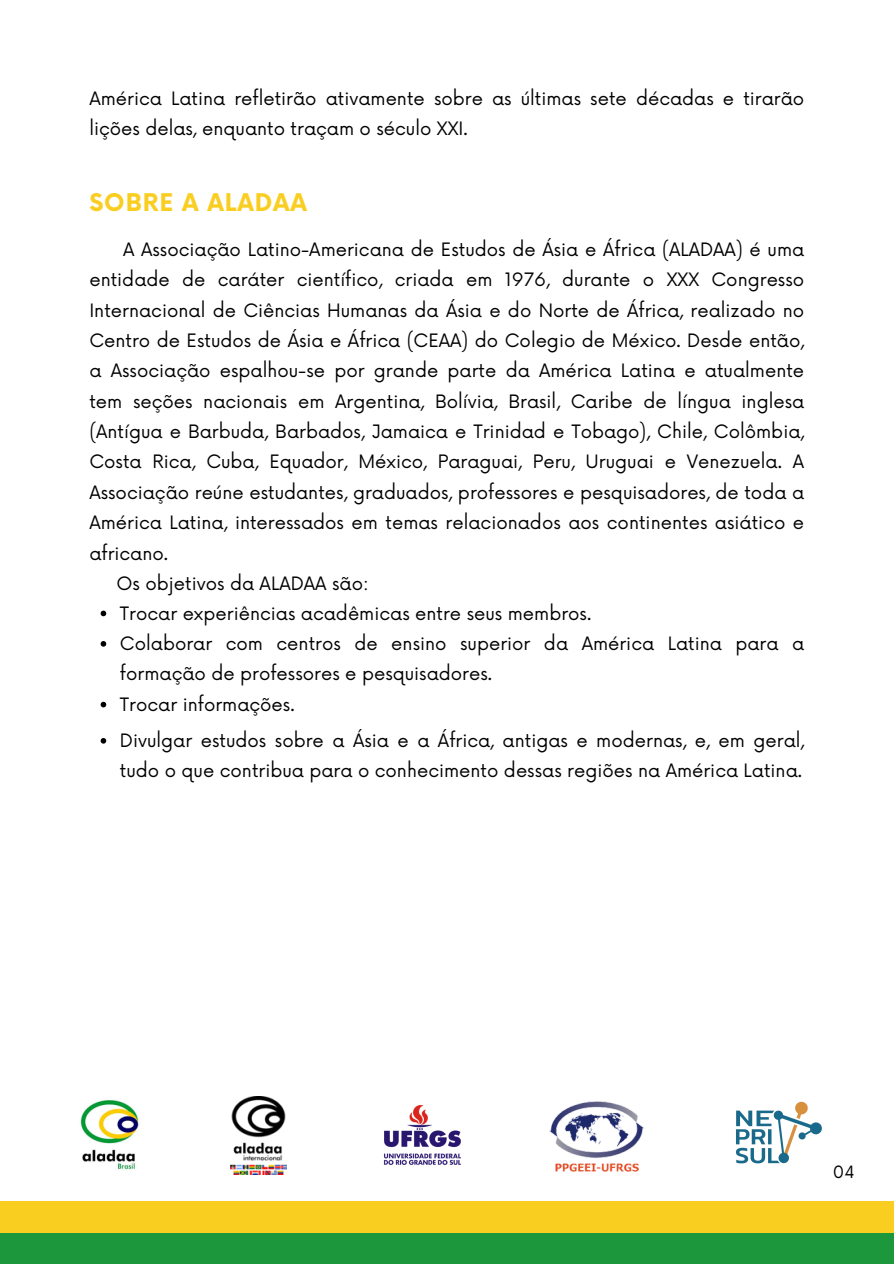
<style>
.page{position:relative;width:894px;height:1264px;background:#fff}
.page>*{position:absolute;margin:0;border:0;box-sizing:border-box;transform-origin:0 0}
.t1{font:700 23.7px "Now";letter-spacing:.035em;color:#f9ce21}
.t2{font:18px/30.3px "Now";color:#000}
.t3{font:16.5px "Now";color:#000}
</style>
<div class="page">
<div style="left:0;top:1232px;width:893px;height:31px;background:#1c973b"></div>
<div style="left:0;top:1200px;width:893px;height:32px;background:#f9ce21"></div>
<img style="left:80px;top:1100px;width:59px;height:70px">
<img style="left:383px;top:1105px;width:78px;height:60px">
<img style="left:549px;top:1101px;width:95px;height:70px">
<img style="left:736px;top:1101px;width:86px;height:63px">
<svg style="left:101px;top:610px;width:5px;height:6px"></svg>
<svg style="left:101px;top:641px;width:5px;height:5px"></svg>
<svg style="left:101px;top:701px;width:5px;height:6px"></svg>
<img style="left:230px;top:1096px;width:56px;height:78px">
<svg style="left:101px;top:738px;width:5px;height:5px"></svg>
<p class="t2" style="left:89px;top:84px;width:716px">América Latina refletirão ativamente sobre as últimas sete décadas e tirarão lições delas, enquanto traçam o século XXI.</p>
<p class="t1" style="left:89px;top:190px;width:219px">SOBRE A ALADAA</p>
<p class="t2" style="left:89px;top:235px;width:716px;text-align:justify;text-indent:34px">A Associação Latino-Americana de Estudos de Ásia e África (ALADAA) é uma entidade de caráter científico, criada em 1976, durante o XXX Congresso Internacional de Ciências Humanas da Ásia e do Norte de África, realizado no Centro de Estudos de Ásia e África (CEAA) do Colegio de México. Desde então, a Associação espalhou-se por grande parte da América Latina e atualmente tem seções nacionais em Argentina, Bolívia, Brasil, Caribe de língua inglesa (Antígua e Barbuda, Barbados, Jamaica e Trinidad e Tobago), Chile, Colômbia, Costa Rica, Cuba, Equador, México, Paraguai, Peru, Uruguai e Venezuela. A Associação reúne estudantes, graduados, professores e pesquisadores, de toda a América Latina, interessados em temas relacionados aos continentes asiático e africano.</p>
<p class="t2" style="left:116px;top:569px;width:253px">Os objetivos da ALADAA são:</p>
<p class="t2" style="left:120px;top:599px;width:473px">Trocar experiências acadêmicas entre seus membros.</p>
<p class="t2" style="left:120px;top:629px;width:685px">Colaborar com centros de ensino superior da América Latina para a formação de professores e pesquisadores.</p>
<p class="t2" style="left:120px;top:690px;width:176px">Trocar informações.</p>
<p class="t2" style="left:120px;top:726px;width:685px">Divulgar estudos sobre a Ásia e a África, antigas e modernas, e, em geral, tudo o que contribua para o conhecimento dessas regiões na América Latina.</p>
<h1 class="t3" style="left:832px;top:1162px;width:23px">04</h1>
</div>
